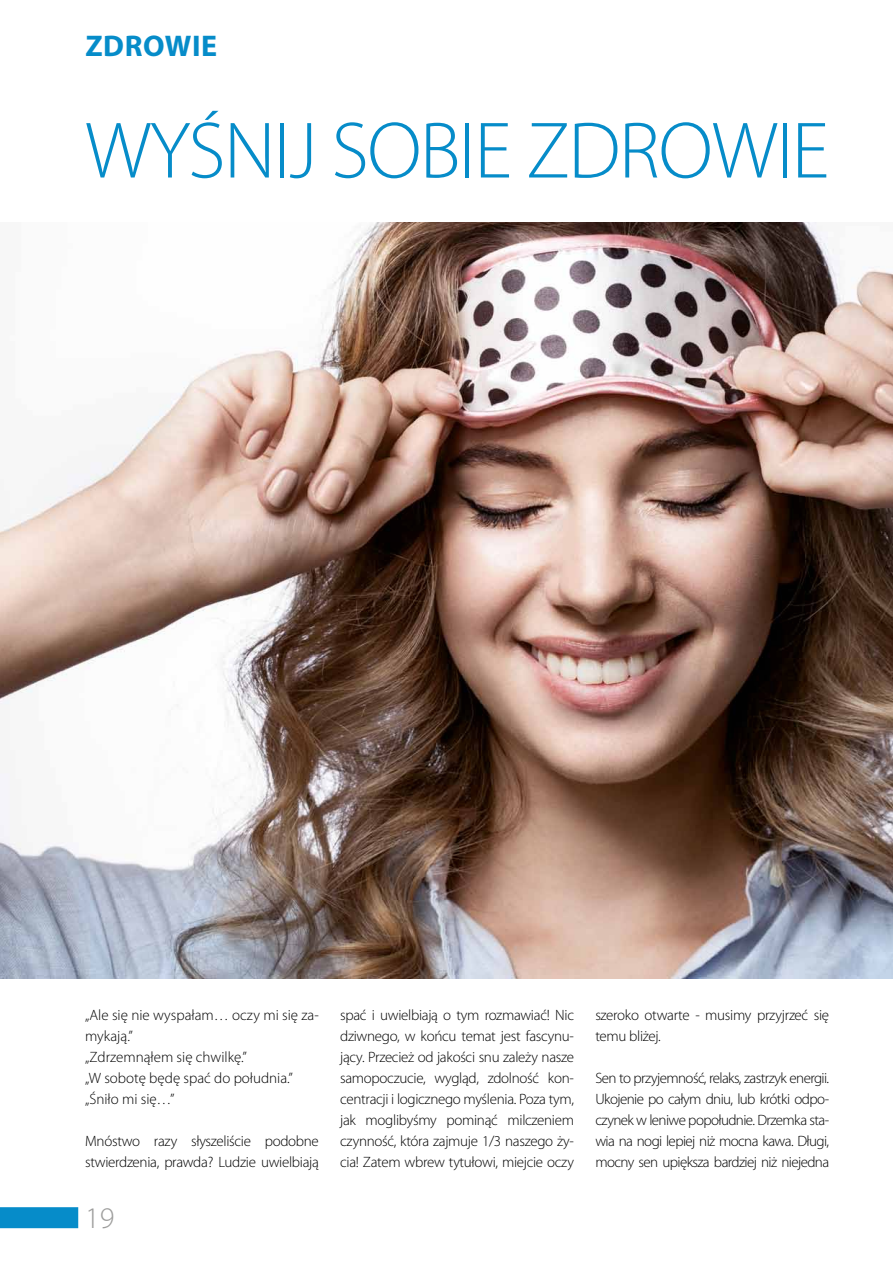
<style>
.page{position:relative;width:893px;height:1263px;background:#fff}
.page>*{position:absolute;margin:0;border:0;box-sizing:border-box;transform-origin:0 0}
.t1{font:300 80.7px "Myriad Pro";letter-spacing:-.02em;color:#068cc9}
.t2{font:700 30px "Myriad Pro";letter-spacing:.02em;color:#068cc9}
.t3{font:300 30px "Myriad Pro";color:#9d9d9c}
.t4{font:300 15px/21px "Myriad Pro";letter-spacing:-.02em;color:#000}
.t5{font:300 15px/21px "Myriad Pro";color:#000}
</style>
<div class="page">
<img style="left:0;top:222px;width:893px;height:756px">
<div style="left:0;top:1207px;width:78px;height:21px;background:#068cc9"></div>
<h2 class="t2" style="left:85px;top:27px;width:133px">ZDROWIE</h2>
<h1 class="t1" style="left:85px;top:106px;width:746px">WYŚNIJ SOBIE ZDROWIE</h1>
<p class="t5" style="left:85px;top:1005px;width:235px">„Ale się nie wyspałam… oczy mi się za&shy;mykają.”<br>„Zdrzemnąłem się chwilkę.”<br>„W sobotę będę spać do południa.” „Śniło mi się…”</p>
<p class="t4" style="left:85px;top:1131px;width:235px">Mnóstwo razy słyszeliście podobne stwierdzenia, prawda? Ludzie uwielbiają</p>
<h2 class="t3" style="left:85px;top:1201px;width:31px">19</h2>
<p class="t4" style="left:340px;top:1005px;width:235px;text-align:justify">spać i uwielbiają o tym rozmawiać! Nic dziwnego, w końcu temat jest fascynu&shy;jący. Przecież od jakości snu zależy nasze samopoczucie, wygląd, zdolność kon&shy;centracji i logicznego myślenia. Poza tym, jak moglibyśmy pominąć milczeniem czynność, która zajmuje 1/3 naszego ży&shy;cia! Zatem wbrew tytułowi, miejcie oczy</p>
<p class="t4" style="left:595px;top:1005px;width:235px">szeroko otwarte - musimy przyjrzeć się temu bliżej.</p>
<p class="t4" style="left:595px;top:1068px;width:235px;text-align:justify">Sen to przyjemność, relaks, zastrzyk energii.<br>Ukojenie po całym dniu, lub krótki odpo&shy;czynek w leniwe popołudnie. Drzemka sta&shy;wia na nogi lepiej niż mocna kawa. Długi, mocny sen upiększa bardziej niż niejedna</p>
</div>
